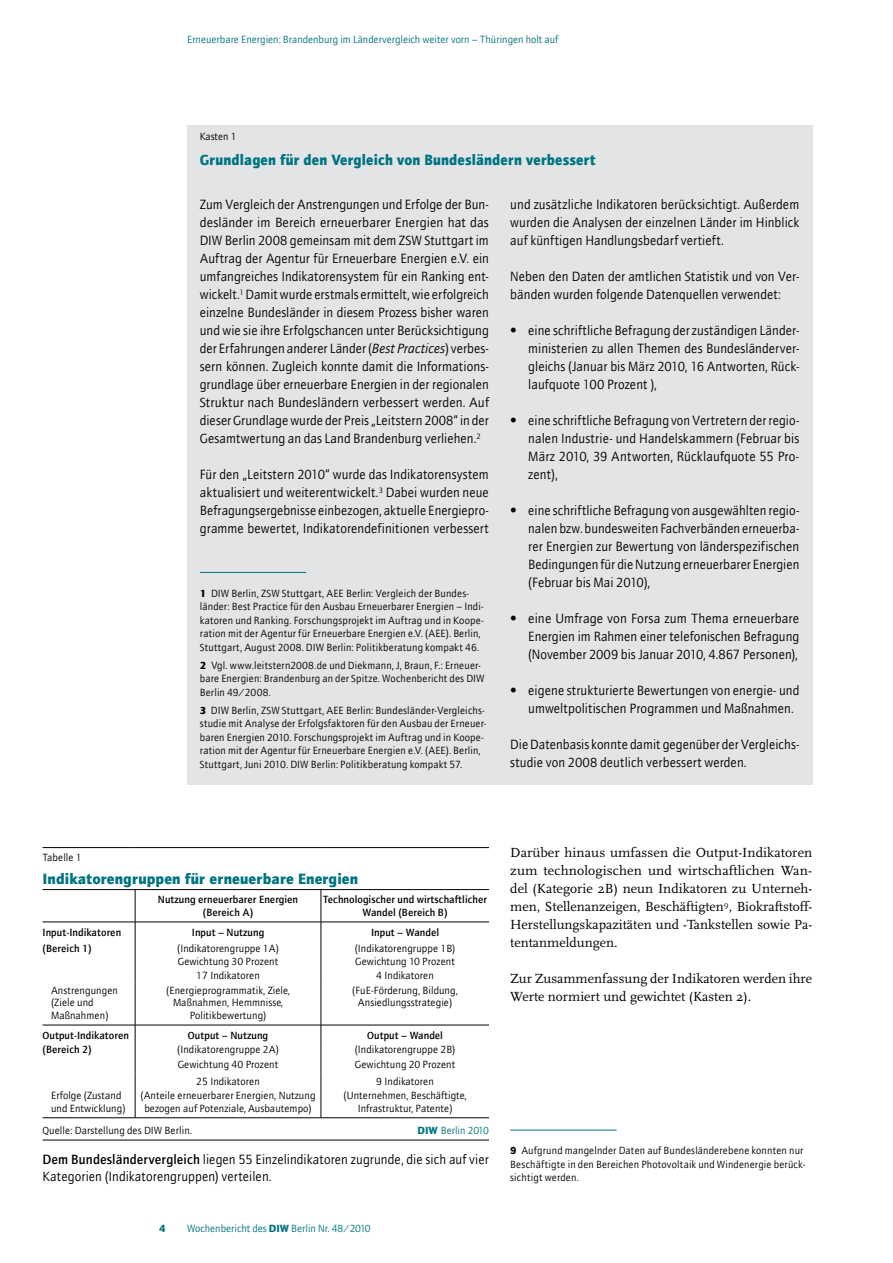
<style>
.page{position:relative;width:893px;height:1263px;background:#fff}
.page>*{position:absolute;margin:0;border:0;box-sizing:border-box;transform-origin:0 0}
.t1{font:900 15px "AT Quay Sans";letter-spacing:.005em;color:#007381;scale:.95 1}
.t2{font:900 15px "AT Quay Sans";letter-spacing:.005em;color:#007381}
.t3{font:13.8px/18px "Scala";color:#000;text-align:justify}
.t4{font:13.5px/18px "AT Quay Sans";color:#000;text-align:justify}
.t5{font:10.5px/13.5px "AT Quay Sans";letter-spacing:.005em;color:#000}
.t6{font:500 10.5px/12.6px "AT Quay Sans";letter-spacing:.005em;color:#000;text-align:center}
.t7{font:10.5px "AT Quay Sans";color:#007381}
.t8{font:900 10.5px "AT Quay Sans";color:#007381}
.s1{font-style:italic}
.s2{font-weight:900}
.s3{font-weight:500}
</style>
<div class="page">
<hr style="left:510px;top:1130px;width:107px;height:1px;background:#007381">
<div style="left:187px;top:125px;width:625px;height:659px;background:#e3e4e5"></div>
<hr style="left:200px;top:572px;width:106px;height:1px;background:#007381">
<hr style="left:43px;top:1117px;width:92px;height:1px;background:#000">
<hr style="left:321px;top:1117px;width:168px;height:1px;background:#000">
<hr style="left:43px;top:1140px;width:92px;height:1px;background:#000">
<hr style="left:135px;top:1140px;width:186px;height:1px;background:#000">
<hr style="left:321px;top:1140px;width:168px;height:1px;background:#000">
<hr style="left:43px;top:847px;width:92px;height:1px;background:#000">
<hr style="left:135px;top:847px;width:186px;height:1px;background:#000">
<hr style="left:321px;top:847px;width:168px;height:1px;background:#000">
<hr style="left:43px;top:889px;width:92px;height:1px;background:#000">
<hr style="left:135px;top:889px;width:186px;height:1px;background:#000">
<hr style="left:135px;top:890px;width:1px;height:32px;background:#000">
<hr style="left:321px;top:889px;width:168px;height:1px;background:#000">
<hr style="left:321px;top:890px;width:1px;height:32px;background:#000">
<hr style="left:43px;top:922px;width:92px;height:1px;background:#000">
<hr style="left:321px;top:922px;width:168px;height:1px;background:#000">
<hr style="left:135px;top:922px;width:186px;height:1px;background:#000">
<svg style="left:135px;top:922px;width:1px;height:61px"></svg>
<svg style="left:321px;top:922px;width:1px;height:61px"></svg>
<hr style="left:135px;top:983px;width:1px;height:42px;background:#000">
<hr style="left:321px;top:983px;width:1px;height:42px;background:#000">
<hr style="left:135px;top:1117px;width:186px;height:1px;background:#000">
<hr style="left:43px;top:1025px;width:92px;height:1px;background:#000">
<hr style="left:135px;top:1025px;width:186px;height:1px;background:#000">
<hr style="left:321px;top:1025px;width:168px;height:1px;background:#000">
<svg style="left:135px;top:1025px;width:1px;height:92px"></svg>
<svg style="left:321px;top:1025px;width:1px;height:92px"></svg>
<p class="t7" style="left:187px;top:33px;width:373px">Erneuerbare Energien: Brandenburg im Ländervergleich weiter vorn – Thüringen holt auf</p>
<p class="t5" style="left:200px;top:129px;width:38px">Kasten 1</p>
<p class="t1" style="left:200px;top:150px;width:418px">Grundlagen für den Vergleich von Bundesländern verbessert</p>
<p class="t4" style="left:200px;top:195px;width:291px">Zum Vergleich der Anstrengungen und Erfolge der Bun&shy;desländer im Bereich erneuerbarer Energien hat das DIW Berlin 2008 gemeinsam mit dem ZSW Stuttgart im Auftrag der Agentur für Erneuerbare Energien e.V. ein umfangreiches Indikatorensystem für ein Ranking ent&shy;wickelt.<sup>1</sup> Damit wurde erstmals ermittelt, wie erfolgreich einzelne Bundesländer in diesem Prozess bisher waren und wie sie ihre Erfolgschancen unter Berücksichtigung der Erfahrungen anderer Länder (<span class="s1">Best Practices</span>) verbes&shy;sern können. Zugleich konnte damit die Informations&shy;grundlage über erneuerbare Energien in der regionalen Struktur nach Bundesländern verbessert werden. Auf dieser Grundlage wurde der Preis „Leitstern 2008“ in der Gesamtwertung an das Land Brandenburg verliehen.<sup>2</sup></p>
<p class="t4" style="left:200px;top:465px;width:291px">Für den „Leitstern 2010“ wurde das Indikatorensystem aktualisiert und weiterentwickelt.<sup>3</sup> Dabei wurden neue Befragungsergebnisse einbezogen, aktuelle Energiepro&shy;gramme bewertet, Indikatorendefinitionen verbessert</p>
<p class="t5" style="left:200px;top:586px;width:286px"><span class="s2">1</span> DIW Berlin, ZSW Stuttgart, AEE Berlin: Vergleich der Bundes&shy;länder: Best Practice für den Ausbau Erneuerbarer Energien – Indi&shy;katoren und Ranking. Forschungsprojekt im Auftrag und in Koope&shy;ration mit der Agentur für Erneuerbare Energien e.V. (AEE). Berlin, Stuttgart, August 2008. DIW Berlin: Politikberatung kompakt 46.</p>
<p class="t5" style="left:200px;top:658px;width:286px"><span class="s2">2</span> Vgl. www.leitstern2008.de und Diekmann, J, Braun, F.: Erneuer&shy;bare Energien: Brandenburg an der Spitze. Wochenbericht des DIW<br>Berlin 49/2008.</p>
<p class="t5" style="left:200px;top:703px;width:288px"><span class="s2">3</span> DIW Berlin, ZSW Stuttgart, AEE Berlin: Bundesländer-Vergleichs&shy;studie mit Analyse der Erfolgsfaktoren für den Ausbau der Erneuer&shy;baren Energien 2010. Forschungsprojekt im Auftrag und in Koope&shy;ration mit der Agentur für Erneuerbare Energien e.V. (AEE). Berlin, Stuttgart, Juni 2010. DIW Berlin: Politikberatung kompakt 57.</p>
<p class="t4" style="left:510px;top:195px;width:291px">und zusätzliche Indikatoren berücksichtigt. Außerdem wurden die Analysen der einzelnen Länder im Hinblick auf künftigen Handlungsbedarf vertieft.</p>
<p class="t4" style="left:510px;top:267px;width:291px">Neben den Daten der amtlichen Statistik und von Ver&shy;bänden wurden folgende Datenquellen verwendet:</p>
<p class="t4" style="left:528px;top:321px;width:273px;text-indent:-18px">• eine schriftliche Befragung der zuständigen Länder&shy;ministerien zu allen Themen des Bundesländerver&shy;gleichs (Januar bis März 2010, 16 Antworten, Rück&shy;laufquote 100 Prozent ),</p>
<p class="t4" style="left:528px;top:411px;width:273px;text-indent:-18px">• eine schriftliche Befragung von Vertretern der regio&shy;nalen Industrie- und Handelskammern (Februar bis März 2010, 39 Antworten, Rücklaufquote 55 Pro&shy;zent),</p>
<p class="t4" style="left:528px;top:501px;width:273px;text-indent:-18px">• eine schriftliche Befragung von ausgewählten regio&shy;nalen bzw. bundesweiten Fachverbänden erneuerba&shy;rer Energien zur Bewertung von länderspezifischen Bedingungen für die Nutzung erneuerbarer Energien (Februar bis Mai 2010),</p>
<p class="t4" style="left:528px;top:609px;width:273px;text-indent:-18px">• eine Umfrage von Forsa zum Thema erneuerbare Energien im Rahmen einer telefonischen Befragung (November 2009 bis Januar 2010, 4.867 Personen),</p>
<p class="t4" style="left:528px;top:681px;width:273px;text-indent:-18px">• eigene strukturierte Bewertungen von energie- und umweltpolitischen Programmen und Maßnahmen.</p>
<p class="t4" style="left:510px;top:735px;width:291px">Die Datenbasis konnte damit gegenüber der Vergleichs&shy;studie von 2008 deutlich verbessert werden.</p>
<p class="t5" style="left:43px;top:851px;width:41px">Tabelle 1</p>
<p class="t2" style="left:43px;top:869px;width:317px">Indikatorengruppen für erneuerbare Energien</p>
<p class="t6" style="left:158px;top:893px;width:142px">Nutzung erneuerbarer Energien (Bereich A)</p>
<p class="t6" style="left:323px;top:893px;width:166px">Technologischer und wirtschaftlicher<br>Wandel (Bereich B)</p>
<p class="t6" style="left:43px;top:926px;width:80px">Input-Indikatoren</p>
<p class="t6" style="left:192px;top:926px;width:74px">Input – Nutzung</p>
<p class="t6" style="left:371px;top:926px;width:70px">Input – Wandel</p>
<p class="t6" style="left:43px;top:942px;width:51px">(Bereich 1)</p>
<p class="t5" style="left:177px;top:942px;width:103px;line-height:12.6px">(Indikatorengruppe 1A)<br>Gewichtung 30 Prozent</p>
<p class="t5" style="left:355px;top:942px;width:102px;line-height:12.6px">(Indikatorengruppe 1B)<br>Gewichtung 10 Prozent</p>
<p class="t5" style="left:196px;top:969px;width:65px">17 Indikatoren</p>
<p class="t5" style="left:376px;top:969px;width:59px">4 Indikatoren</p>
<p class="t5" style="left:51px;top:984px;width:69px;line-height:12.6px">Anstrengungen (Ziele und<br>Maßnahmen)</p>
<p class="t5" style="left:166px;top:984px;width:125px;line-height:12.6px;text-align:center">(Energieprogrammatik, Ziele,<br>Maßnahmen, Hemmnisse,<br>Politikbewertung)</p>
<p class="t5" style="left:352px;top:984px;width:107px;line-height:12.6px;text-align:center">(FuE-Förderung, Bildung,<br>Ansiedlungsstrategie)</p>
<p class="t6" style="left:43px;top:1029px;width:88px">Output-Indikatoren</p>
<p class="t6" style="left:188px;top:1029px;width:82px">Output – Nutzung</p>
<p class="t6" style="left:367px;top:1029px;width:77px">Output – Wandel</p>
<p class="t6" style="left:43px;top:1043px;width:51px">(Bereich 2)</p>
<p class="t5" style="left:177px;top:1043px;width:103px">(Indikatorengruppe 2A)</p>
<p class="t5" style="left:355px;top:1043px;width:102px">(Indikatorengruppe 2B)</p>
<p class="t5" style="left:178px;top:1058px;width:102px">Gewichtung 40 Prozent</p>
<p class="t5" style="left:355px;top:1058px;width:102px">Gewichtung 20 Prozent</p>
<p class="t5" style="left:196px;top:1074px;width:65px">25 Indikatoren</p>
<p class="t5" style="left:376px;top:1074px;width:59px">9 Indikatoren</p>
<p class="t5" style="left:51px;top:1089px;width:76px;line-height:12.6px">Erfolge (Zustand und Entwicklung)</p>
<p class="t5" style="left:141px;top:1089px;width:177px;line-height:12.6px;text-align:center">(Anteile erneuerbarer Energien, Nutzung bezogen auf Potenziale, Ausbautempo)</p>
<p class="t5" style="left:344px;top:1089px;width:124px;line-height:12.6px;text-align:center">(Unternehmen, Beschäftigte,<br>Infrastruktur, Patente)</p>
<p class="t5" style="left:43px;top:1124px;width:151px">Quelle: Darstellung des DIW Berlin.</p>
<p class="t7" style="left:417px;top:1124px;width:73px"><span class="s2">DIW</span> Berlin 2010</p>
<p class="t4" style="left:43px;top:1152px;width:448px;line-height:16.2px"><span class="s3">Dem Bundesländervergleich</span> liegen 55 Einzelindikatoren zugrunde, die sich auf vier<br>Kategorien (Indikatorengruppen) verteilen.</p>
<p class="t8" style="left:159px;top:1222px;width:8px">4</p>
<p class="t7" style="left:187px;top:1222px;width:185px">Wochenbericht des <span class="s2">DIW</span> Berlin Nr. 48/2010</p>
<p class="t3" style="left:510px;top:844px;width:304px">Darüber hinaus umfassen die Output-Indikatoren zum technologischen und wirtschaftlichen Wan&shy;del (Kategorie 2B) neun Indikatoren zu Unterneh&shy;men, Stellenanzeigen, Beschäftigten<sup>9</sup>, Biokraftstoff-Herstellungskapazitäten und -Tankstellen sowie Pa&shy;tentanmeldungen.</p>
<p class="t3" style="left:510px;top:970px;width:303px">Zur Zusammenfassung der Indikatoren werden ihre<br>Werte normiert und gewichtet (Kasten 2).</p>
<p class="t5" style="left:510px;top:1144px;width:297px"><span class="s2">9</span> Aufgrund mangelnder Daten auf Bundesländerebene konnten nur<br>Beschäftigte in den Bereichen Photovoltaik und Windenergie berück&shy;sichtigt werden.</p>
</div>
